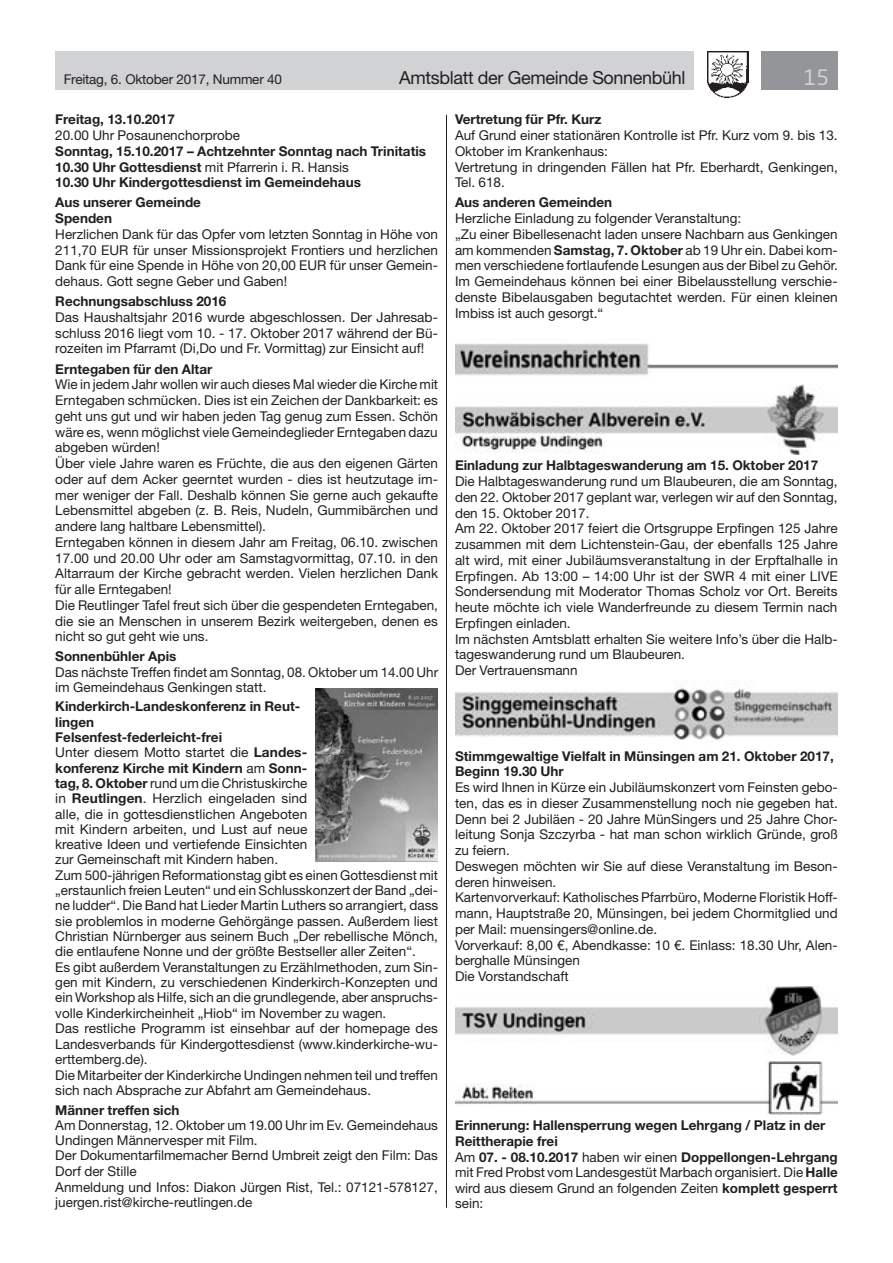
<style>
.page{position:relative;width:893px;height:1263px;background:#fff}
.page>*{position:absolute;margin:0;border:0;box-sizing:border-box;transform-origin:0 0}
.t1{font:21px "Neo Sans Std";color:#d1d2d4}
.t2{font:18px "Helvetica Neue LT Std";letter-spacing:-.02em;color:#231f20}
.t3{font:13.5px/15.8px "Helvetica Neue LT Std";color:#231f20}
.t4{font:700 13.5px/15.5px "Helvetica Neue LT Std";color:#231f20}
.s1{font-weight:400}
.s2{font-weight:700}
</style>
<div class="page">
<div style="left:55px;top:51px;width:639px;height:38px;background:#d1d2d4"></div>
<div style="left:761px;top:51px;width:77px;height:38px;background:#939598"></div>
<img style="left:707px;top:51px;width:41px;height:47px">
<img style="left:455px;top:343px;width:383px;height:32px">
<img style="left:455px;top:385px;width:383px;height:70px">
<img style="left:455px;top:680px;width:383px;height:65px">
<img style="left:455px;top:986px;width:383px;height:70px">
<img style="left:455px;top:1061px;width:383px;height:54px">
<hr style="left:446px;top:115px;width:1px;height:1093px;background:#231f20">
<img style="left:316px;top:689px;width:122px;height:172px">
<p class="t3" style="left:64px;top:71px;width:220px">Freitag, 6. Oktober 2017, Nummer 40</p>
<h2 class="t2" style="left:399px;top:67px;width:288px">Amtsblatt der Gemeinde Sonnenbühl</h2>
<h1 class="t1" style="left:804px;top:64px;width:27px">15</h1>
<p class="t4" style="left:55px;top:112px;width:121px">Freitag, 13.10.2017</p>
<p class="t3" style="left:55px;top:127px;width:186px">20.00 Uhr Posaunenchorprobe</p>
<p class="t4" style="left:55px;top:143px;width:372px">Sonntag, 15.10.2017 – Achtzehnter Sonntag nach Trinitatis<br>10.30 Uhr Gottesdienst <span class="s1">mit Pfarrerin i. R. Hansis<br></span>10.30 Uhr Kindergottesdienst im Gemeindehaus</p>
<p class="t4" style="left:55px;top:194px;width:147px">Aus unserer Gemeinde<br>Spenden</p>
<p class="t3" style="left:55px;top:226px;width:384px;text-align:justify">Herzlichen Dank für das Opfer vom letzten Sonntag in Höhe von 211,70 EUR für unser Missionsprojekt Frontiers und herzlichen Dank für eine Spende in Höhe von 20,00 EUR für unser Gemein&shy;dehaus. Gott segne Geber und Gaben!</p>
<p class="t4" style="left:55px;top:293px;width:173px">Rechnungsabschluss 2016</p>
<p class="t3" style="left:55px;top:309px;width:384px;text-align:justify">Das Haushaltsjahr 2016 wurde abgeschlossen. Der Jahresab&shy;schluss 2016 liegt vom 10. - 17. Oktober 2017 während der Bü&shy;rozeiten im Pfarramt (Di,Do und Fr. Vormittag) zur Einsicht auf!</p>
<p class="t4" style="left:55px;top:361px;width:159px">Erntegaben für den Altar</p>
<p class="t3" style="left:55px;top:376px;width:384px">Wie in jedem Jahr wollen wir auch dieses Mal wieder die Kirche mit Erntegaben schmücken. Dies ist ein Zeichen der Dankbarkeit: es geht uns gut und wir haben jeden Tag genug zum Essen. Schön wäre es, wenn möglichst viele Gemeindeglieder Erntegaben dazu abgeben würden!<br>Über viele Jahre waren es Früchte, die aus den eigenen Gärten oder auf dem Acker geerntet wurden - dies ist heutzutage im&shy;mer weniger der Fall. Deshalb können Sie gerne auch gekaufte Lebensmittel abgeben (z. B. Reis, Nudeln, Gummibärchen und andere lang haltbare Lebensmittel).<br>Erntegaben können in diesem Jahr am Freitag, 06.10. zwischen 17.00 und 20.00 Uhr oder am Samstagvormittag, 07.10. in den Altarraum der Kirche gebracht werden. Vielen herzlichen Dank für alle Erntegaben!<br>Die Reutlinger Tafel freut sich über die gespendeten Erntegaben, die sie an Menschen in unserem Bezirk weitergeben, denen es nicht so gut geht wie uns.</p>
<p class="t4" style="left:55px;top:648px;width:123px">Sonnenbühler Apis</p>
<p class="t3" style="left:55px;top:664px;width:384px;line-height:15.3px">Das nächste Treffen findet am Sonntag, 08. Oktober um 14.00 Uhr im Gemeindehaus Genkingen statt.</p>
<p class="t3" style="left:55px;top:699px;width:384px;line-height:15.3px"><span class="s2">Kinderkirch-Landeskonferenz in Reut-<br>lingen<br>Felsenfest-federleicht-frei<br></span>Unter diesem Motto startet die <span class="s2">Landes-<br>konferenz Kirche mit Kindern</span> am <span class="s2">Sonn-<br>tag, 8. Oktober</span> rund um die Christuskirche<br>in <span class="s2">Reutlingen</span>. Herzlich eingeladen sind<br>alle, die in gottesdienstlichen Angeboten<br>mit Kindern arbeiten, und Lust auf neue<br>kreative Ideen und vertiefende Einsichten<br>zur Gemeinschaft mit Kindern haben.<br>Zum 500-jährigen Reformationstag gibt es einen Gottesdienst mit „erstaunlich freien Leuten“ und ein Schlusskonzert der Band „dei&shy;ne ludder“. Die Band hat Lieder Martin Luthers so arrangiert, dass sie problemlos in moderne Gehörgänge passen. Außerdem liest Christian Nürnberger aus seinem Buch „Der rebellische Mönch, die entlaufene Nonne und der größte Bestseller aller Zeiten“.<br>Es gibt außerdem Veranstaltungen zu Erzählmethoden, zum Sin&shy;gen mit Kindern, zu verschiedenen Kinderkirch-Konzepten und ein Workshop als Hilfe, sich an die grundlegende, aber anspruchs&shy;volle Kinderkircheinheit „Hiob“ im November zu wagen.<br>Das restliche Programm ist einsehbar auf der homepage des Landesverbands für Kindergottesdienst (www.kinderkirche-wu&shy;erttemberg.de).<br>Die Mitarbeiter der Kinderkirche Undingen nehmen teil und treffen sich nach Absprache zur Abfahrt am Gemeindehaus.</p>
<p class="t4" style="left:55px;top:1102px;width:126px">Männer treffen sich</p>
<p class="t3" style="left:55px;top:1117px;width:384px">Am Donnerstag, 12. Oktober um 19.00 Uhr im Ev. Gemeindehaus Undingen Männervesper mit Film.<br>Der Dokumentarfilmemacher Bernd Umbreit zeigt den Film: Das Dorf der Stille<br>Anmeldung und Infos: Diakon Jürgen Rist, Tel.: 07121-578127, juergen.rist@kirche-reutlingen.de</p>
<p class="t4" style="left:455px;top:112px;width:148px">Vertretung für Pfr. Kurz</p>
<p class="t3" style="left:455px;top:127px;width:384px">Auf Grund einer stationären Kontrolle ist Pfr. Kurz vom 9. bis 13.<br>Oktober im Krankenhaus:<br>Vertretung in dringenden Fällen hat Pfr. Eberhardt, Genkingen, Tel. 618.</p>
<p class="t4" style="left:455px;top:195px;width:159px">Aus anderen Gemeinden</p>
<p class="t3" style="left:455px;top:210px;width:384px">Herzliche Einladung zu folgender Veranstaltung:<br>„Zu einer Bibellesenacht laden unsere Nachbarn aus Genkingen am kommenden <span class="s2">Samstag, 7. Oktober</span> ab 19 Uhr ein. Dabei kom&shy;men verschiedene fortlaufende Lesungen aus der Bibel zu Gehör.<br>Im Gemeindehaus können bei einer Bibelausstellung verschie&shy;denste Bibelausgaben begutachtet werden. Für einen kleinen Imbiss ist auch gesorgt.“</p>
<p class="t4" style="left:455px;top:457px;width:365px">Einladung zur Halbtageswanderung am 15. Oktober 2017</p>
<p class="t3" style="left:455px;top:473px;width:384px">Die Halbtageswanderung rund um Blaubeuren, die am Sonntag, den 22. Oktober 2017 geplant war, verlegen wir auf den Sonntag, den 15. Oktober 2017.<br>Am 22. Oktober 2017 feiert die Ortsgruppe Erpfingen 125 Jahre zusammen mit dem Lichtenstein-Gau, der ebenfalls 125 Jahre alt wird, mit einer Jubiläumsveranstaltung in der Erpftalhalle in Erpfingen. Ab 13:00 – 14:00 Uhr ist der SWR 4 mit einer LIVE Sondersendung mit Moderator Thomas Scholz vor Ort. Bereits heute möchte ich viele Wanderfreunde zu diesem Termin nach Erpfingen einladen.<br>Im nächsten Amtsblatt erhalten Sie weitere Info’s über die Halb&shy;tageswanderung rund um Blaubeuren.<br>Der Vertrauensmann</p>
<p class="t4" style="left:455px;top:748px;width:380px">Stimmgewaltige Vielfalt in Münsingen am 21. Oktober 2017,<br>Beginn 19.30 Uhr</p>
<p class="t3" style="left:455px;top:779px;width:384px">Es wird Ihnen in Kürze ein Jubiläumskonzert vom Feinsten gebo&shy;ten, das es in dieser Zusammenstellung noch nie gegeben hat.<br>Denn bei 2 Jubiläen - 20 Jahre MünSingers und 25 Jahre Chor&shy;leitung Sonja Szczyrba - hat man schon wirklich Gründe, groß zu feiern.<br>Deswegen möchten wir Sie auf diese Veranstaltung im Beson&shy;deren hinweisen.<br>Kartenvorverkauf: Katholisches Pfarrbüro, Moderne Floristik Hoff&shy;mann, Hauptstraße 20, Münsingen, bei jedem Chormitglied und per Mail: muensingers@online.de.<br>Vorverkauf: 8,00 €, Abendkasse: 10 €. Einlass: 18.30 Uhr, Alen&shy;berghalle Münsingen<br>Die Vorstandschaft</p>
<p class="t4" style="left:455px;top:1117px;width:384px">Erinnerung: Hallensperrung wegen Lehrgang / Platz in der Reittherapie frei<br><span class="s1">Am</span> 07. - 08.10.2017 <span class="s1">haben wir einen</span> Doppellongen-Lehrgang <span class="s1">mit Fred Probst vom Landesgestüt Marbach organisiert. Die</span> Halle <span class="s1">wird aus diesem Grund an folgenden Zeiten</span> komplett gesperrt <span class="s1">sein:</span></p>
</div>
